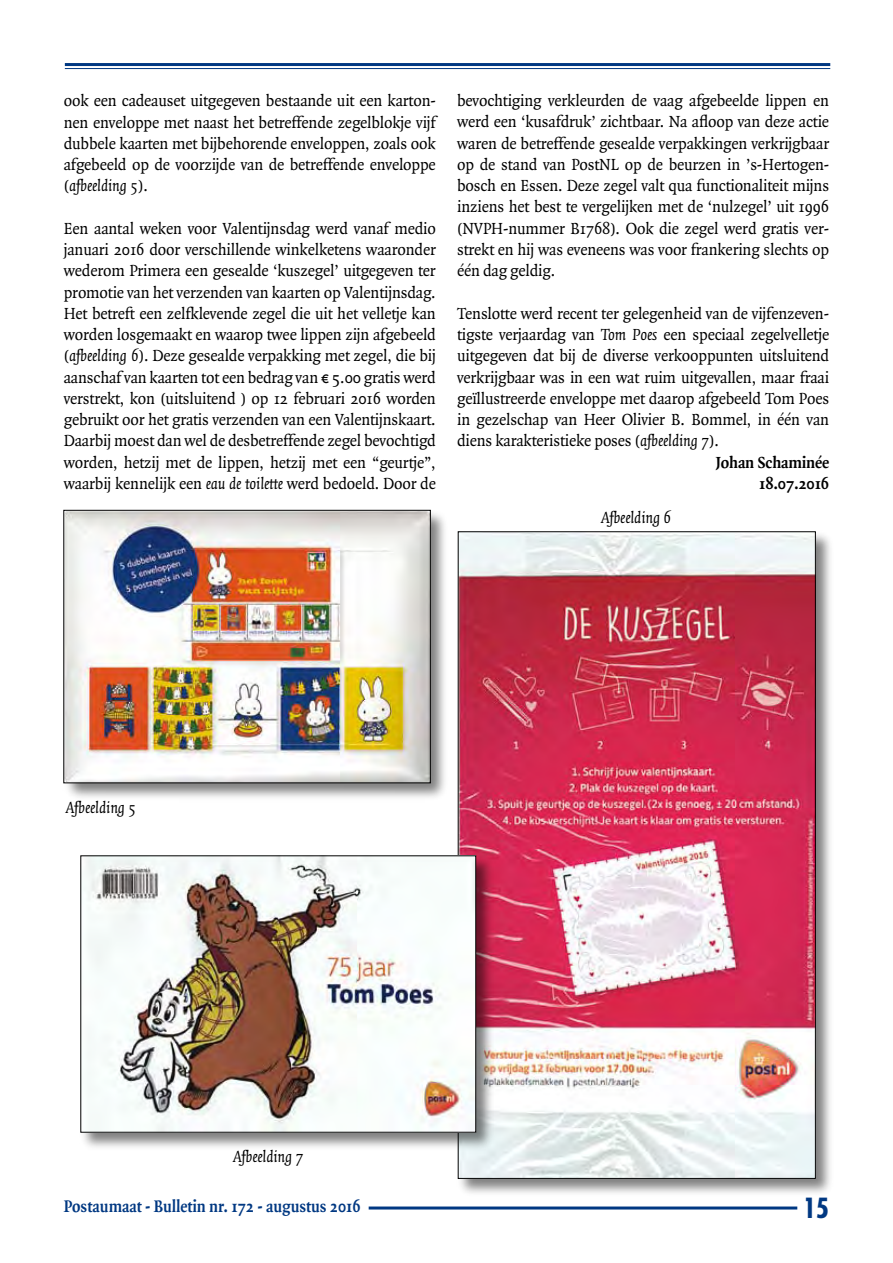
<style>
.page{position:relative;width:893px;height:1263px;background:#fff}
.page>*{position:absolute;margin:0;border:0;box-sizing:border-box;transform-origin:0 0}
.t1{font:700 condensed 27px "Futura";color:#003882}
.t2{font:700 18px "Quadraat";color:#003882;scale:.9 1}
.t3{font:17.25px/21.3px "Quadraat";letter-spacing:-.01em;color:#000;text-align:justify;scale:.95 1}
.t4{font:italic 17.25px "Quadraat";letter-spacing:-.01em;color:#000;scale:.95 1}
.t5{font:700 17.25px "Quadraat";letter-spacing:-.01em;color:#000;scale:.95 1}
.s1{font-style:italic}
.s2{font-family:"Scala Sans Euro"}
</style>
<div class="page">
<hr style="left:369px;top:1206px;width:428px;height:3px;background:#003882">
<hr style="left:65px;top:63px;width:765px;height:3px;background:#003882">
<hr style="left:65px;top:68px;width:765px;height:1px;background:#003882">
<div style="left:456px;top:530px;width:378px;height:667px;background:#000;opacity:.5"></div>
<img style="left:460px;top:533px;width:354px;height:643px">
<div style="left:62px;top:509px;width:387px;height:293px;background:#000;opacity:.5"></div>
<img style="left:66px;top:512px;width:363px;height:269px">
<div style="left:64px;top:510px;width:367px;height:273px;border:1px solid #000"></div>
<div style="left:79px;top:854px;width:417px;height:298px;background:#000;opacity:.5"></div>
<img style="left:83px;top:858px;width:391px;height:272px">
<p class="t3" style="left:64px;top:91px;width:393px">ook een cadeauset uitgegeven bestaande uit een karton&shy;nen enveloppe met naast het betreffende zegelblokje vijf dubbele kaarten met bijbehorende enveloppen, zoals ook afgebeeld op de voorzijde van de betreffende enveloppe (<span class="s1">afbeelding 5</span>).</p>
<p class="t3" style="left:64px;top:218px;width:393px">Een aantal weken voor Valentijnsdag werd vanaf medio januari 2016 door verschillende winkelketens waaronder wederom Primera een gesealde ‘kuszegel’ uitgegeven ter promotie van het verzenden van kaarten op Valentijnsdag.<br>Het betreft een zelfklevende zegel die uit het velletje kan worden losgemaakt en waarop twee lippen zijn afgebeeld (<span class="s1">afbeelding 6</span>). Deze gesealde verpakking met zegel, die bij aanschaf van kaarten tot een bedrag van <span class="s2">1</span> 5.00 gratis werd verstrekt, kon (uitsluitend ) op 12 februari 2016 worden gebruikt oor het gratis verzenden van een Valentijnskaart.<br>Daarbij moest dan wel de desbetreffende zegel bevochtigd worden, hetzij met de lippen, hetzij met een “geurtje”, waarbij kennelijk een <span class="s1">eau de toilette</span> werd bedoeld. Door de</p>
<p class="t3" style="left:457px;top:91px;width:393px">bevochtiging verkleurden de vaag afgebeelde lippen en werd een ‘kusafdruk’ zichtbaar. Na afloop van deze actie waren de betreffende gesealde verpakkingen verkrijgbaar op de stand van PostNL op de beurzen in ’s-Hertogen&shy;bosch en Essen. Deze zegel valt qua functionaliteit mijns inziens het best te vergelijken met de ‘nulzegel’ uit 1996 (NVPH-nummer B1768). Ook die zegel werd gratis ver&shy;strekt en hij was eveneens was voor frankering slechts op één dag geldig.</p>
<p class="t3" style="left:457px;top:303px;width:393px">Tenslotte werd recent ter gelegenheid van de vijfenzeven-</p>
<p class="t3" style="left:457px;top:324px;width:393px">tigste verjaardag van <span class="s1">Tom Poes</span> een speciaal zegelvelletje</p>
<p class="t3" style="left:457px;top:346px;width:393px">uitgegeven dat bij de diverse verkooppunten uitsluitend</p>
<p class="t3" style="left:457px;top:367px;width:393px">verkrijgbaar was in een wat ruim uitgevallen, maar fraai</p>
<p class="t3" style="left:457px;top:388px;width:393px">geïllustreerde enveloppe met daarop afgebeeld Tom Poes</p>
<p class="t3" style="left:457px;top:409px;width:393px">in gezelschap van Heer Olivier B. Bommel, in één van</p>
<p class="t3" style="left:457px;top:431px;width:277px">diens karakteristieke poses (<span class="s1">afbeelding 7</span>).</p>
<p class="t5" style="left:716px;top:453px;width:121px">Johan Schaminée</p>
<p class="t5" style="left:759px;top:474px;width:75px">18.07.2016</p>
<p class="t4" style="left:601px;top:508px;width:76px">Afbeelding 6</p>
<p class="t4" style="left:66px;top:799px;width:76px">Afbeelding 5</p>
<p class="t4" style="left:233px;top:1147px;width:76px">Afbeelding 7</p>
<p class="t2" style="left:64px;top:1197px;width:331px">Postaumaat - Bulletin nr. 172 - augustus 2016</p>
<h1 class="t1" style="left:803px;top:1190px;width:12px">15</h1>
</div>
